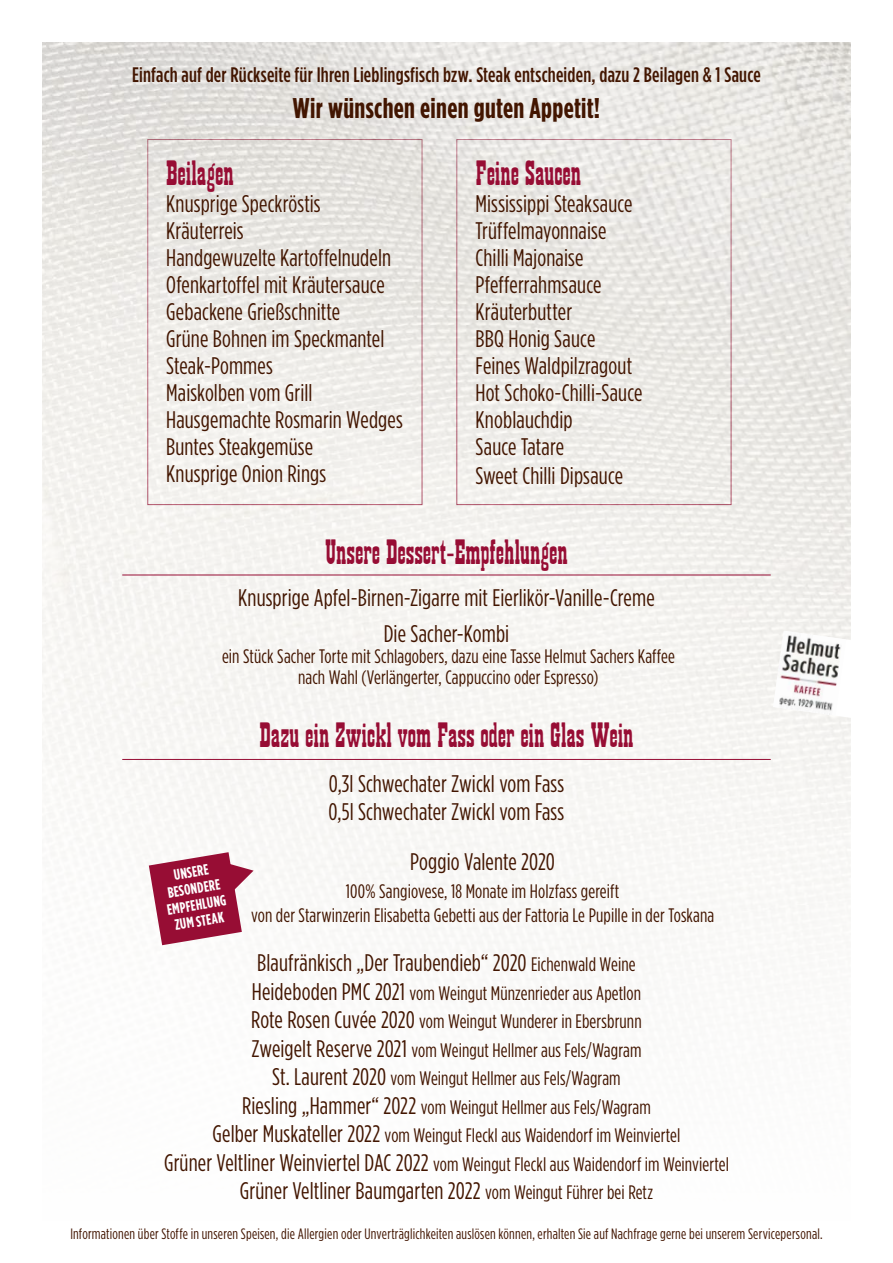
<style>
.page{position:relative;width:893px;height:1263px;background:#fff}
.page>*{position:absolute;margin:0;border:0;box-sizing:border-box;transform-origin:0 0}
.t1{font:31.5px "Showguide Normal";letter-spacing:-.005em;color:#970d34}
.t2{font:700 28.5px "Gotham Condensed";letter-spacing:.01em;color:#421500}
.t3{font:24px/27px "Gotham Condensed";letter-spacing:.005em;color:#421500}
.t4{font:500 21px "Gotham Condensed";letter-spacing:.01em;color:#421500}
.t5{font:19.5px/28.5px "Gotham Condensed";letter-spacing:.005em;color:#421500;text-align:center}
.t6{font:15px "Gotham Condensed";letter-spacing:.015em;color:#421500}
.t7{font:700 15px/16.5px "Gotham Condensed";color:#fff;text-align:center}
.s1{font-size:19.5px}
.s2{font-size:24px}
</style>
<div class="page">
<img style="left:43px;top:43px;width:807px;height:943px">
<hr style="left:122px;top:759px;width:649px;height:1px;background:#970d34">
<hr style="left:122px;top:575px;width:649px;height:1px;background:#970d34">
<svg style="left:149px;top:852px;width:105px;height:93px"></svg>
<svg style="left:773px;top:631px;width:78px;height:93px"></svg>
<img style="left:773px;top:631px;width:73px;height:85px">
<p class="t4" style="left:132px;top:63px;width:630px">Einfach auf der Rückseite für Ihren Lieblingsfisch bzw. Steak entscheiden, dazu 2 Beilagen &amp; 1 Sauce</p>
<p class="t2" style="left:293px;top:92px;width:309px">Wir wünschen einen guten Appetit!</p>
<h1 class="t1" style="left:166px;top:160px;width:69px">Beilagen</h1>
<p class="t3" style="left:166px;top:190px;width:238px">Knusprige Speckröstis<br>Kräuterreis<br>Handgewuzelte Kartoffelnudeln<br>Ofenkartoffel mit Kräutersauce<br>Gebackene Grießschnitte<br>Grüne Bohnen im Speckmantel<br>Steak-Pommes<br>Maiskolben vom Grill<br>Hausgemachte Rosmarin Wedges<br>Buntes Steakgemüse<br>Knusprige Onion Rings</p>
<h1 class="t1" style="left:476px;top:160px;width:107px">Feine Saucen</h1>
<p class="t3" style="left:476px;top:190px;width:168px">Mississippi Steaksauce<br>Trüffelmayonnaise<br>Chilli Majonaise<br>Pfefferrahmsauce<br>Kräuterbutter<br>BBQ Honig Sauce<br>Feines Waldpilzragout<br>Hot Schoko-Chilli-Sauce<br>Knoblauchdip<br>Sauce Tatare<br>Sweet Chilli Dipsauce</p>
<h1 class="t1" style="left:325px;top:539px;width:245px">Unsere Dessert-Empfehlungen</h1>
<p class="t3" style="left:238px;top:580px;width:418px;line-height:36px;text-align:center">Knusprige Apfel-Birnen-Zigarre mit Eierlikör-Vanille-Creme<br>Die Sacher-Kombi</p>
<p class="t5" style="left:222px;top:646px;width:454px;line-height:21px">ein Stück Sacher Torte mit Schlagobers, dazu eine Tasse Helmut Sachers Kaffee nach Wahl (Verlängerter, Cappuccino oder Espresso)</p>
<h1 class="t1" style="left:259px;top:722px;width:376px">Dazu ein Zwickl vom Fass oder ein Glas Wein</h1>
<p class="t3" style="left:329px;top:769px;width:237px;line-height:28.5px">0,3l Schwechater Zwickl vom Fass<br>0,5l Schwechater Zwickl vom Fass</p>
<p class="t3" style="left:410px;top:848px;width:146px">Poggio Valente 2020</p>
<p class="t5" style="left:251px;top:880px;width:465px;line-height:23.4px">100% Sangiovese, 18 Monate im Holzfass gereift<br>von der Starwinzerin Elisabetta Gebetti aus der Fattoria Le Pupille in der Toskana</p>
<p class="t3" style="left:257px;top:949px;width:380px">Blaufränkisch „Der Traubendieb“ 2020 <span class="s1">Eichenwald Weine</span></p>
<p class="t5" style="left:164px;top:978px;width:566px"><span class="s2">Heideboden PMC 2021</span> vom Weingut Münzenrieder aus Apetlon<br><span class="s2">Rote Rosen Cuvée 2020</span> vom Weingut Wunderer in Ebersbrunn<br><span class="s2">Zweigelt Reserve 2021</span> vom Weingut Hellmer aus Fels/Wagram<br><span class="s2">St. Laurent 2020</span> vom Weingut Hellmer aus Fels/Wagram<br><span class="s2">Riesling „Hammer“ 2022</span> vom Weingut Hellmer aus Fels/Wagram<br><span class="s2">Gelber Muskateller 2022</span> vom Weingut Fleckl aus Waidendorf im Weinviertel<br><span class="s2">Grüner Veltliner Weinviertel DAC 2022</span> vom Weingut Fleckl aus Waidendorf im Weinviertel</p>
<p class="t3" style="left:240px;top:1177px;width:415px">Grüner Veltliner Baumgarten 2022 <span class="s1">vom Weingut Führer bei Retz</span></p>
<p class="t7" style="left:160px;top:869px;width:61px;rotate:-10deg">UNSERE<br>BESONDERE<br>EMPFEHLUNG<br>ZUM STEAK</p>
<p class="t6" style="left:70px;top:1225px;width:754px">Informationen über Stoffe in unseren Speisen, die Allergien oder Unverträglichkeiten auslösen können, erhalten Sie auf Nachfrage gerne bei unserem Servicepersonal.</p>
</div>
